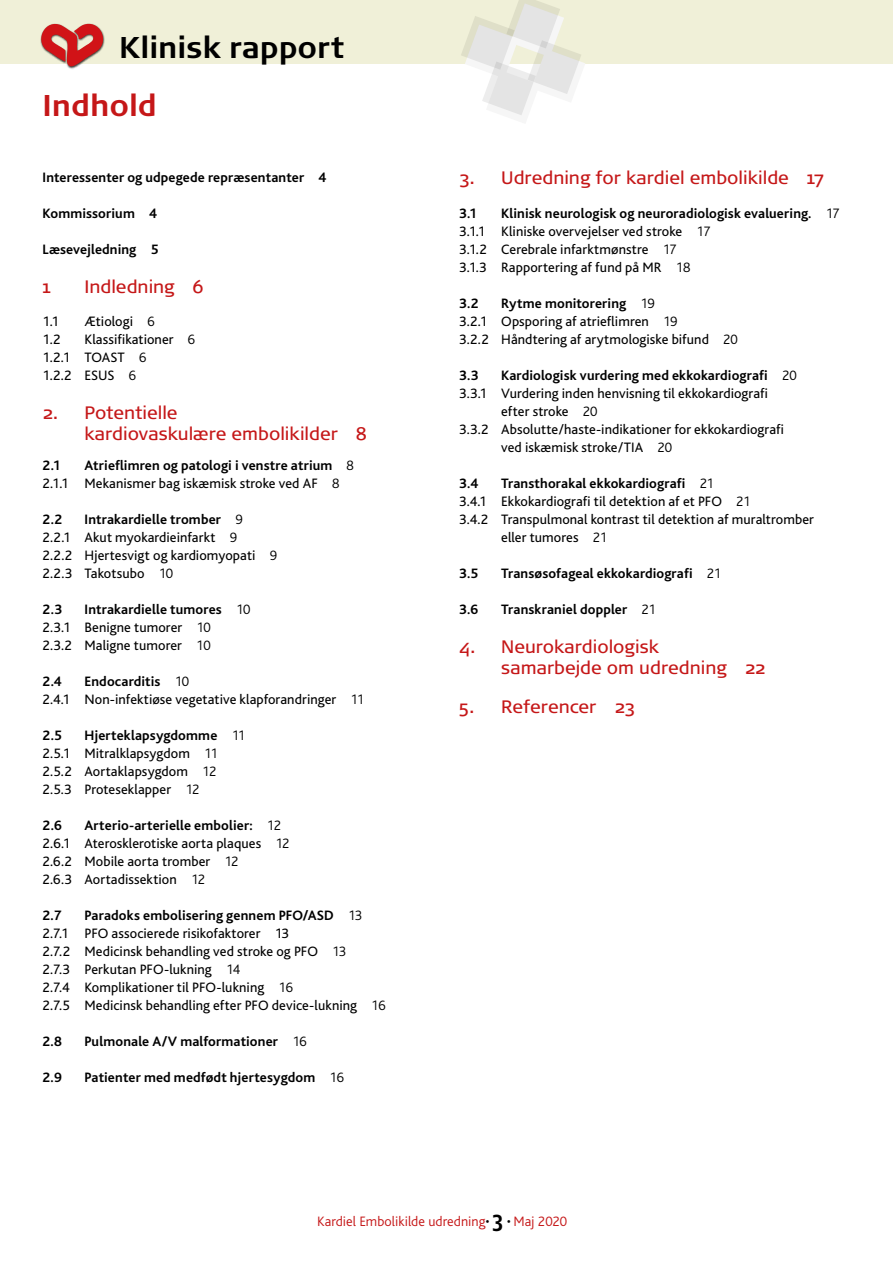
<style>
.page{position:relative;width:893px;height:1263px;background:#fff}
.page>*{position:absolute;margin:0;border:0;box-sizing:border-box;transform-origin:0 0}
.t1{font:700 30px "Signa Normal";color:#000}
.t2{font:700 30px "Signa Normal";color:#c51718}
.t3{font:18px/21px "Signa Normal";color:#c51718}
.t4{font:14.25px/18px "Bliss";letter-spacing:.005em;color:#000}
.t5{font:700 14.25px "Bliss";letter-spacing:.01em;color:#000}
.t6{font:300 14.25px "Bliss";color:#c51718}
.s1{font-weight:300}
.s2{font-weight:700}
.s3{color:#000}
.s4{font-family:"Signa Column";font-weight:700;font-size:23.1px;color:#000}
</style>
<div class="page">
<div style="left:0;top:0;width:893px;height:63px;background:#f0f0d8"></div>
<svg style="left:461px;top:0;width:124px;height:116px"></svg>
<img style="left:40px;top:23px;width:64px;height:46px">
<svg style="left:41px;top:24px;width:62px;height:42px"></svg>
<h1 class="t1" style="left:119px;top:30px;width:227px">Klinisk rapport</h1>
<h1 class="t2" style="left:43px;top:88px;width:116px">Indhold</h1>
<p class="t5" style="left:43px;top:170px;width:285px">Interessenter og udpegede repræsentanter 4</p>
<p class="t5" style="left:43px;top:206px;width:116px">Kommissorium 4</p>
<p class="t5" style="left:43px;top:242px;width:117px">Læsevejledning 5</p>
<p class="t3" style="left:43px;top:277px;width:10px">1</p>
<p class="t3" style="left:85px;top:277px;width:121px">Indledning 6</p>
<p class="t4" style="left:43px;top:313px;width:18px">1.1</p>
<p class="t4" style="left:85px;top:313px;width:72px">Ætiologi <span class="s1">6</span></p>
<p class="t4" style="left:43px;top:331px;width:20px">1.2</p>
<p class="t4" style="left:43px;top:331px;width:154px;text-indent:42px">Klassifikationer <span class="s1">6<br></span>1.2.1 TOAST <span class="s1">6<br></span>1.2.2 ESUS <span class="s1">6</span></p>
<p class="t3" style="left:85px;top:403px;width:284px;text-indent:-42px">2. Potentielle<br>kardiovaskulære embolikilder 8</p>
<p class="t5" style="left:43px;top:458px;width:19px">2.1</p>
<p class="t4" style="left:43px;top:457px;width:313px;text-indent:42px"><span class="s2">Atrieflimren og patologi i venstre atrium</span> <span class="s1">8<br></span>2.1.1 Mekanismer bag iskæmisk stroke ved AF <span class="s1">8</span></p>
<p class="t5" style="left:43px;top:512px;width:21px">2.2</p>
<p class="t4" style="left:43px;top:511px;width:236px;text-indent:42px"><span class="s2">Intrakardielle tromber</span> <span class="s1">9<br></span>2.2.1 Akut myokardieinfarkt <span class="s1">9<br></span>2.2.2 Hjertesvigt og kardiomyopati <span class="s1">9<br></span>2.2.3 Takotsubo <span class="s1">10</span></p>
<p class="t5" style="left:43px;top:602px;width:21px">2.3</p>
<p class="t4" style="left:43px;top:601px;width:210px;text-indent:42px"><span class="s2">Intrakardielle tumores</span> <span class="s1">10<br></span>2.3.1 Benigne tumorer <span class="s1">10<br></span>2.3.2 Maligne tumorer <span class="s1">10</span></p>
<p class="t5" style="left:43px;top:674px;width:21px">2.4</p>
<p class="t4" style="left:43px;top:673px;width:323px;text-indent:42px"><span class="s2">Endocarditis</span> <span class="s1">10<br></span>2.4.1 Non-infektiøse vegetative klapforandringer <span class="s1">11</span></p>
<p class="t5" style="left:43px;top:728px;width:21px">2.5</p>
<p class="t4" style="left:42px;top:727px;width:204px;text-indent:42px"><span class="s2">Hjerteklapsygdomme</span> <span class="s1">11<br></span>2.5.1 Mitralklapsygdom <span class="s1">11<br></span>2.5.2 Aortaklapsygdom <span class="s1">12<br></span>2.5.3 Proteseklapper <span class="s1">12</span></p>
<p class="t5" style="left:42px;top:818px;width:21px">2.6</p>
<p class="t4" style="left:42px;top:817px;width:249px;text-indent:42px"><span class="s2">Arterio-arterielle embolier:</span> <span class="s1">12<br></span>2.6.1 Aterosklerotiske aorta plaques <span class="s1">12<br></span>2.6.2 Mobile aorta tromber <span class="s1">12<br></span>2.6.3 Aortadissektion <span class="s1">12</span></p>
<p class="t5" style="left:42px;top:908px;width:21px">2.7</p>
<p class="t4" style="left:42px;top:907px;width:345px;text-indent:42px"><span class="s2">Paradoks embolisering gennem PFO/ASD</span> <span class="s1">13<br></span>2.7.1 PFO associerede risikofaktorer 13<br>2.7.2 Medicinsk behandling ved stroke og PFO <span class="s1">13<br></span>2.7.3 Perkutan PFO-lukning <span class="s1">14<br></span>2.7.4 Komplikationer til PFO-lukning <span class="s1">16<br></span>2.7.5 Medicinsk behandling efter PFO device-lukning <span class="s1">16</span></p>
<p class="t5" style="left:42px;top:1034px;width:21px">2.8</p>
<p class="t5" style="left:84px;top:1034px;width:224px">Pulmonale A/V malformationer <span class="s1">16</span></p>
<p class="t5" style="left:42px;top:1070px;width:21px">2.9</p>
<p class="t5" style="left:84px;top:1070px;width:261px">Patienter med medfødt hjertesygdom <span class="s1">16</span></p>
<p class="t3" style="left:459px;top:168px;width:366px">3. Udredning for kardiel embolikilde 17</p>
<p class="t5" style="left:459px;top:206px;width:19px">3.1</p>
<p class="t4" style="left:459px;top:205px;width:382px;text-indent:42px"><span class="s2">Klinisk neurologisk og neuroradiologisk evaluering.</span> <span class="s1">17<br></span>3.1.1 Kliniske overvejelser ved stroke <span class="s1">17<br></span>3.1.2 Cerebrale infarktmønstre <span class="s1">17<br></span>3.1.3 Rapportering af fund på MR <span class="s1">18</span></p>
<p class="t5" style="left:459px;top:296px;width:21px">3.2</p>
<p class="t4" style="left:459px;top:295px;width:280px;text-indent:42px"><span class="s2">Rytme monitorering</span> <span class="s1">19<br></span>3.2.1 Opsporing af atrieflimren <span class="s1">19<br></span>3.2.2 Håndtering af arytmologiske bifund <span class="s1">20</span></p>
<p class="t5" style="left:459px;top:368px;width:21px">3.3</p>
<p class="t5" style="left:501px;top:368px;width:297px">Kardiologisk vurdering med ekkokardiografi <span class="s1">20</span></p>
<p class="t4" style="left:459px;top:385px;width:310px">3.3.1 Vurdering inden henvisning til ekkokardiografi</p>
<p class="t4" style="left:501px;top:403px;width:98px">efter stroke <span class="s1">20</span></p>
<p class="t4" style="left:459px;top:421px;width:326px">3.3.2 Absolutte/haste-indikationer for ekkokardiografi</p>
<p class="t4" style="left:501px;top:439px;width:173px">ved iskæmisk stroke/TIA <span class="s1">20</span></p>
<p class="t5" style="left:459px;top:476px;width:20px">3.4</p>
<p class="t5" style="left:501px;top:476px;width:214px">Transthorakal ekkokardiografi <span class="s1">21</span></p>
<p class="t4" style="left:459px;top:493px;width:293px">3.4.1 Ekkokardiografi til detektion af et PFO <span class="s1">21</span></p>
<p class="t4" style="left:459px;top:511px;width:356px">3.4.2 Transpulmonal kontrast til detektion af muraltromber</p>
<p class="t4" style="left:501px;top:529px;width:107px">eller tumores <span class="s1">21</span></p>
<p class="t5" style="left:459px;top:566px;width:21px">3.5</p>
<p class="t5" style="left:501px;top:566px;width:221px">Transøsofageal ekkokardiografi <span class="s1">21</span></p>
<p class="t5" style="left:459px;top:602px;width:20px">3.6</p>
<p class="t5" style="left:501px;top:602px;width:156px">Transkraniel doppler <span class="s1">21</span></p>
<p class="t3" style="left:501px;top:637px;width:265px;text-indent:-42px">4. Neurokardiologisk<br>samarbejde om udredning 22</p>
<p class="t3" style="left:459px;top:697px;width:176px">5. Referencer 23</p>
<p class="t6" style="left:317px;top:1214px;width:252px">Kardiel Embolikilde udredning<span class="s3">•</span> <span class="s4">3</span> <span class="s3">•</span> Maj 2020</p>
</div>
